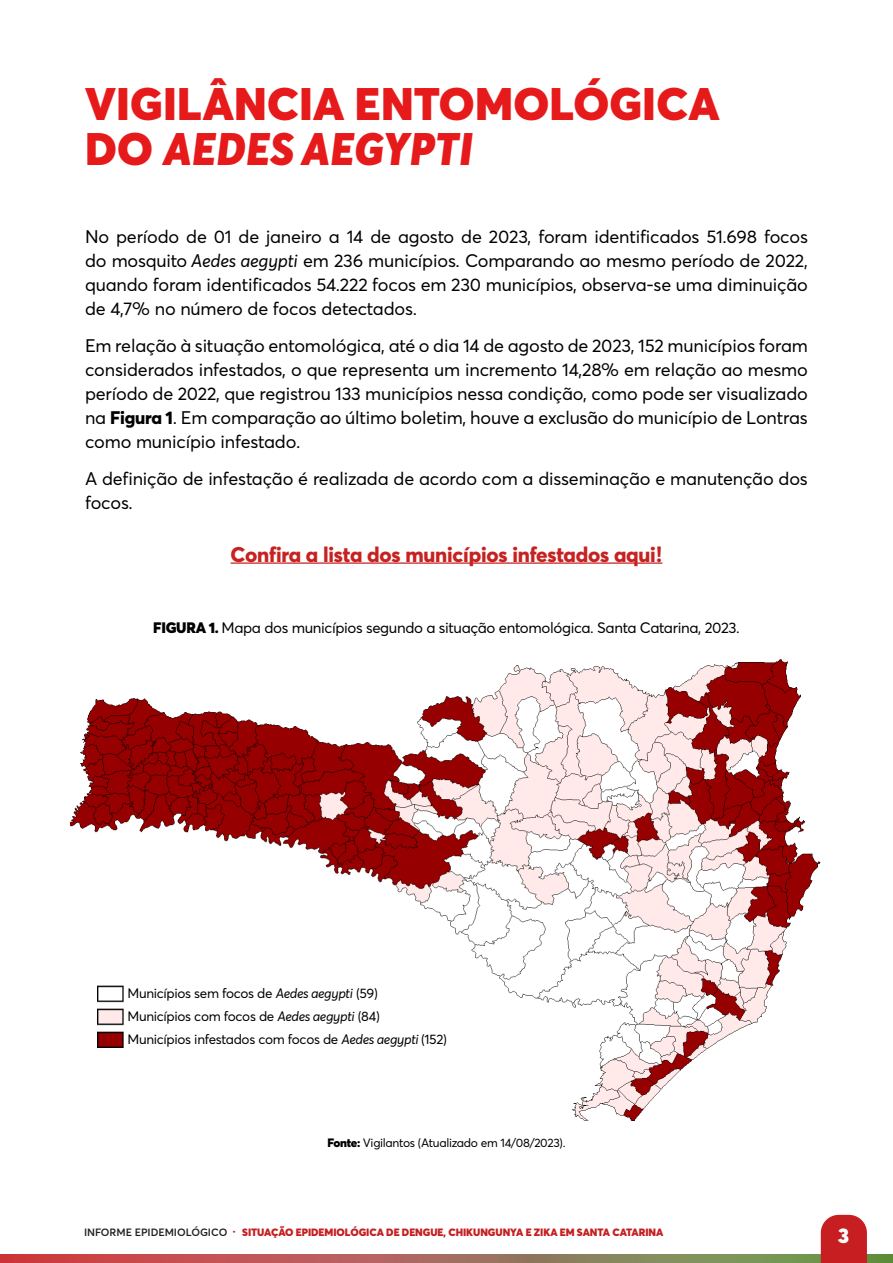
<style>
.page{position:relative;width:893px;height:1263px;background:#fff}
.page>*{position:absolute;margin:0;border:0;box-sizing:border-box;transform-origin:0 0}
.t1{font:900 45px/45px "Averta";letter-spacing:.005em;color:#e61a1a}
.t2{font:800 21px "Averta";letter-spacing:-.01em;color:#c62221}
.t3{font:900 21px "Averta";color:#fff}
.t4{font:18px/24px "Averta";letter-spacing:-.01em;color:#000;text-align:justify}
.t5{font:15px "Averta";letter-spacing:-.025em;color:#000}
.t6{font:13.5px/23.2px "Averta";letter-spacing:-.025em;color:#000}
.t7{font:12px "Averta";letter-spacing:-.025em;color:#000}
.t8{font:900 10.5px "Averta";letter-spacing:-.005em;color:#c61e21}
.s1{font-style:italic}
.s2{font-weight:800}
.s3{font-weight:900}
.s4{font-weight:600;color:#202020}
</style>
<div class="page">
<svg style="left:0;top:1254px;width:385px;height:9px;background:#c44e50"></svg>
<svg style="left:385px;top:1254px;width:508px;height:9px;background:#89835a"></svg>
<svg style="left:821px;top:1215px;width:46px;height:48px;background:#c92b2e"></svg>
<hr style="left:231px;top:562px;width:431px;height:2px;background:#c62221">
<img style="left:70px;top:659px;width:750px;height:461px">
<img style="left:98px;top:983px;width:25px;height:64px">
<h1 class="t1" style="left:85px;top:81px;width:636px">VIGILÂNCIA ENTOMOLÓGICA<br>DO <span class="s1">AEDES AEGYPTI</span></h1>
<p class="t4" style="left:85px;top:225px;width:724px">No período de 01 de janeiro a 14 de agosto de 2023, foram identificados 51.698 focos do mosquito <span class="s1">Aedes aegypti</span> em 236 municípios. Comparando ao mesmo período de 2022, quando foram identificados 54.222 focos em 230 municípios, observa-se uma diminuição de 4,7% no número de focos detectados.</p>
<p class="t4" style="left:85px;top:333px;width:724px">Em relação à situação entomológica, até o dia 14 de agosto de 2023, 152 municípios foram considerados infestados, o que representa um incremento 14,28% em relação ao mesmo período de 2022, que registrou 133 municípios nessa condição, como pode ser visualizado na <span class="s2">Figura 1</span>. Em comparação ao último boletim, houve a exclusão do município de Lontras como município infestado.</p>
<p class="t4" style="left:85px;top:466px;width:724px">A definição de infestação é realizada de acordo com a disseminação e manutenção dos focos.</p>
<p class="t2" style="left:231px;top:541px;width:433px">Confira a lista dos municípios infestados aqui!</p>
<p class="t5" style="left:153px;top:618px;width:588px"><span class="s3">FIGURA 1.</span> Mapa dos municípios segundo a situação entomológica. Santa Catarina, 2023.</p>
<p class="t6" style="left:128px;top:981px;width:321px">Municípios sem focos de <span class="s1">Aedes aegypti</span> (59)<br>Municípios com focos de <span class="s1">Aedes aegypti</span> (84)<br>Municípios infestados com focos de <span class="s1">Aedes aegypti</span> (152)</p>
<p class="t7" style="left:327px;top:1135px;width:240px"><span class="s3">Fonte:</span> Vigilantos (Atualizado em 14/08/2023).</p>
<p class="t8" style="left:84px;top:1225px;width:581px"><span class="s4">INFORME EPIDEMIOLÓGICO</span> · SITUAÇÃO EPIDEMIOLÓGICA DE DENGUE, CHIKUNGUNYA E ZIKA EM SANTA CATARINA</p>
<p class="t3" style="left:838px;top:1222px;width:12px">3</p>
</div>
